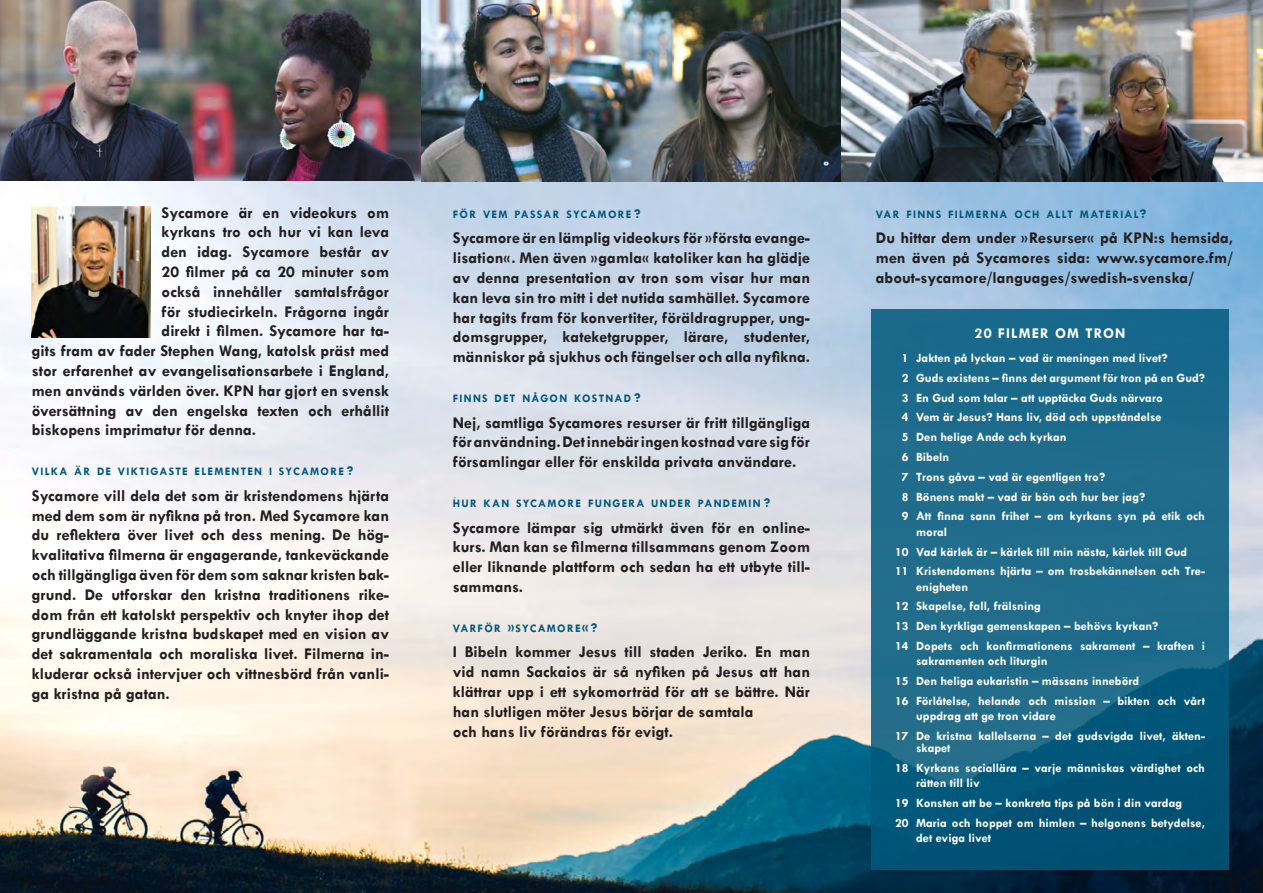
<style>
.page{position:relative;width:1263px;height:893px;background:#fff}
.page>*{position:absolute;margin:0;border:0;box-sizing:border-box;transform-origin:0 0}
.t1{font:700 16.5px/19.8px "Tw Cen";color:#231f20;text-align:justify}
.t2{font:700 15px "Tw Cen";color:#fff}
.t3{font:700 12.75px/15.3px "Tw Cen";color:#fff}
.t4{font:700 11.55px "Tw Cen";letter-spacing:.105em;color:#00597d}
.s1{font-size:13.5px}
</style>
<div class="page">
<img style="left:0;top:181px;width:1263px;height:712px">
<img style="left:0;top:0;width:1263px;height:181px">
<svg style="left:871px;top:309px;width:358px;height:561px;background:#166586"></svg>
<img style="left:32px;top:206px;width:119px;height:131px">
<p class="t1" style="left:162px;top:202px;width:229px">Sycamore är en videokurs om</p>
<p class="t1" style="left:162px;top:222px;width:229px">kyrkans tro och hur vi kan leva</p>
<p class="t1" style="left:162px;top:242px;width:229px">den idag. Sycamore består av</p>
<p class="t1" style="left:162px;top:261px;width:229px">20 filmer på ca 20 minuter som</p>
<p class="t1" style="left:162px;top:281px;width:229px">också innehåller samtalsfrågor</p>
<p class="t1" style="left:162px;top:301px;width:229px">för studiecirkeln. Frågorna ingår</p>
<p class="t1" style="left:162px;top:321px;width:229px">direkt i filmen. Sycamore har ta-</p>
<p class="t1" style="left:32px;top:341px;width:359px">gits fram av fader Stephen Wang, katolsk präst med</p>
<p class="t1" style="left:32px;top:360px;width:359px">stor erfarenhet av evangelisationsarbete i England,</p>
<p class="t1" style="left:32px;top:380px;width:359px">men används världen över. KPN har gjort en svensk</p>
<p class="t1" style="left:32px;top:400px;width:359px">översättning av den engelska texten och erhållit</p>
<p class="t1" style="left:32px;top:420px;width:226px">biskopens imprimatur för denna.</p>
<p class="t4" style="left:32px;top:464px;width:323px">VILKA ÄR DE VIKTIGASTE ELEMENTEN I SYCAMORE <span class="s1">?</span></p>
<p class="t1" style="left:32px;top:485px;width:359px">Sycamore vill dela det som är kristendomens hjärta med dem som är nyfikna på tron. Med Sycamore kan du reflektera över livet och dess mening. De hög&shy;kvalitativa filmerna är engagerande, tankeväckande och tillgängliga även för dem som saknar kristen bak&shy;grund. De utforskar den kristna traditionens rike&shy;dom från ett katolskt perspektiv och knyter ihop det grundläggande kristna budskapet med en vision av det sakramentala och moraliska livet. Filmerna in&shy;kluderar också intervjuer och vittnesbörd från vanli&shy;ga kristna på gatan.</p>
<p class="t4" style="left:453px;top:207px;width:189px">FÖR VEM PASSAR SYCAMORE <span class="s1">?</span></p>
<p class="t1" style="left:453px;top:228px;width:359px">Sycamore är en lämplig videokurs för <span class="s1">»</span>första evange&shy;lisation<span class="s1">«</span>. Men även <span class="s1">»</span>gamla<span class="s1">«</span> katoliker kan ha glädje av denna presentation av tron som visar hur man kan leva sin tro mitt i det nutida samhället. Sycamore har tagits fram för konvertiter, föräldragrupper, ung&shy;domsgrupper, kateketgrupper, lärare, studenter, människor på sjukhus och fängelser och alla nyfikna.</p>
<p class="t4" style="left:453px;top:391px;width:189px">FINNS DET NÅGON KOSTNAD <span class="s1">?</span></p>
<p class="t1" style="left:453px;top:412px;width:359px">Nej, samtliga Sycamores resurser är fritt tillgängliga för användning. Det innebär ingen kostnad vare sig för församlingar eller för enskilda privata användare.</p>
<p class="t4" style="left:453px;top:496px;width:319px">HUR KAN SYCAMORE FUNGERA UNDER PANDEMIN <span class="s1">?</span></p>
<p class="t1" style="left:453px;top:517px;width:359px">Sycamore lämpar sig utmärkt även för en online&shy;kurs. Man kan se filmerna tillsammans genom Zoom eller liknande plattform och sedan ha ett utbyte till&shy;sammans.</p>
<p class="t4" style="left:453px;top:621px;width:146px">VARFÖR <span class="s1">»</span>SYCAMORE<span class="s1">«?</span></p>
<p class="t1" style="left:453px;top:642px;width:359px">I Bibeln kommer Jesus till staden Jeriko. En man vid namn Sackaios är så nyfiken på Jesus att han klättrar upp i ett sykomorträd för att se bättre. När han slutligen möter Jesus börjar de samtala</p>
<p class="t1" style="left:453px;top:721px;width:222px">och hans liv förändras för evigt.</p>
<p class="t4" style="left:876px;top:207px;width:272px">VAR FINNS FILMERNA OCH ALLT MATERIAL<span class="s1">?</span></p>
<p class="t1" style="left:876px;top:228px;width:359px">Du hittar dem under <span class="s1">»</span>Resurser<span class="s1">«</span> på KPN:s hemsida, men även på Sycamores sida: www.sycamore.fm/ about-sycamore/languages/swedish-svenska/</p>
<p class="t2" style="left:975px;top:324px;width:26px">20 FILMER</p>
<p class="t2" style="left:1055px;top:324px;width:6px">OM</p>
<p class="t2" style="left:1085px;top:324px;width:3px">TRON</p>
<p class="t3" style="left:902px;top:350px;width:267px">1 Jakten på lyckan – vad är meningen med livet?</p>
<p class="t3" style="left:902px;top:370px;width:305px">2 Guds existens – finns det argument för tron på en Gud?</p>
<p class="t3" style="left:902px;top:390px;width:262px">3 En Gud som talar – att upptäcka Guds närvaro</p>
<p class="t3" style="left:902px;top:409px;width:261px">4 Vem är Jesus? Hans liv, död och uppståndelse</p>
<p class="t3" style="left:902px;top:429px;width:166px">5 Den helige Ande och kyrkan</p>
<p class="t3" style="left:902px;top:449px;width:49px">6 Bibeln</p>
<p class="t3" style="left:902px;top:469px;width:205px">7 Trons gåva – vad är egentligen tro?</p>
<p class="t3" style="left:902px;top:489px;width:245px">8 Bönens makt – vad är bön och hur ber jag?</p>
<p class="t3" style="left:916px;top:508px;width:290px;text-indent:-14px">9 Att finna sann frihet – om kyrkans syn på etik och moral</p>
<p class="t3" style="left:895px;top:544px;width:294px">10 Vad kärlek är – kärlek till min nästa, kärlek till Gud</p>
<p class="t3" style="left:916px;top:563px;width:290px;text-indent:-21px">11 Kristendomens hjärta – om trosbekännelsen och Tre&shy;enigheten</p>
<p class="t3" style="left:895px;top:598px;width:147px">12 Skapelse, fall, frälsning</p>
<p class="t3" style="left:895px;top:618px;width:265px">13 Den kyrkliga gemenskapen – behövs kyrkan?</p>
<p class="t3" style="left:916px;top:638px;width:290px;text-indent:-21px">14 Dopets och konfirmationens sakrament – kraften i sakramenten och liturgin</p>
<p class="t3" style="left:895px;top:673px;width:246px">15 Den heliga eukaristin – mässans innebörd</p>
<p class="t3" style="left:916px;top:693px;width:290px;text-indent:-21px">16 Förlåtelse, helande och mission – bikten och vårt uppdrag att ge tron vidare</p>
<p class="t3" style="left:916px;top:730px;width:290px;line-height:12px;text-indent:-21px">17 De kristna kallelserna – det gudsvigda livet, äkten&shy;skapet</p>
<p class="t3" style="left:916px;top:760px;width:290px;text-indent:-21px">18 Kyrkans sociallära – varje människas värdighet och rätten till liv</p>
<p class="t3" style="left:895px;top:795px;width:289px">19 Konsten att be – konkreta tips på bön i din vardag</p>
<p class="t3" style="left:916px;top:815px;width:290px;text-indent:-21px">20 Maria och hoppet om himlen – helgonens betydelse, det eviga livet</p>
</div>
